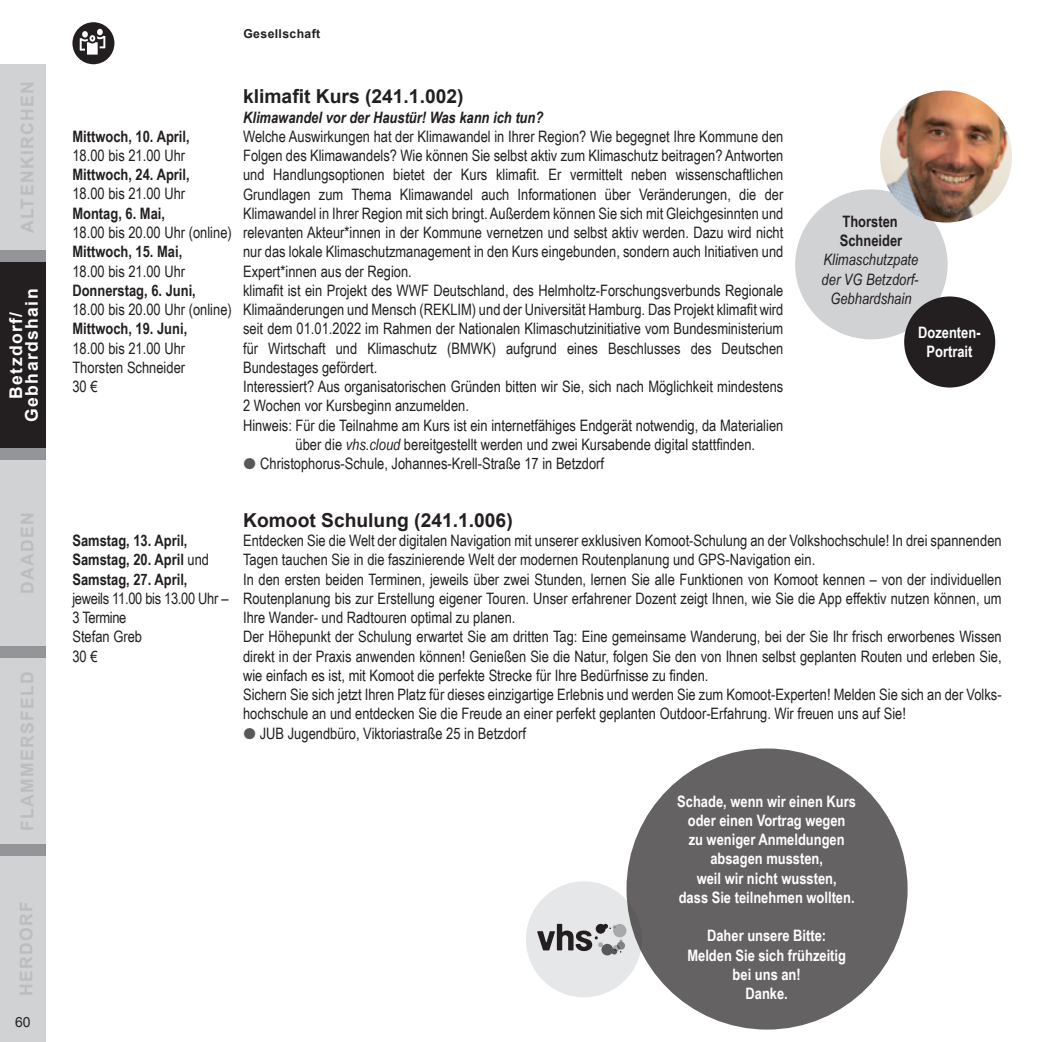
<style>
.page{position:relative;width:1042px;height:1042px;background:#fff}
.page>*{position:absolute;margin:0;border:0;box-sizing:border-box;transform-origin:0 0}
.t1{font:700 19.25px "Arial";color:#231f20}
.t2{font:700 17.5px "Arial";letter-spacing:.08em;color:#bcbdc0}
.t3{font:700 17.5px/15.8px "Arial";letter-spacing:.08em;color:#fff;text-align:center}
.t4{font:15.75px/19.2px "Arial Narrow";color:#231f20;text-align:justify}
.t5{font:700 15.75px/19.2px "Arial Narrow";color:#fff;text-align:center}
.t6{font:700 15.75px/19.2px "Arial Narrow";color:#231f20}
.t7{font:15.75px/19.2px "Arial Narrow";letter-spacing:-.02em;color:#231f20}
.t8{font:italic 15.75px/19.2px "Arial Narrow";color:#231f20;text-align:center}
.t9{font:italic 700 15.75px "Arial Narrow";color:#231f20}
.t10{font:14px "Arial";color:#231f20}
.t11{font:700 12.25px "Arial";letter-spacing:.03em;color:#231f20}
.s1{font-style:italic}
.s2{font-weight:400}
</style>
<div class="page">
<div style="left:0;top:64px;width:46px;height:978px;background:#939598"></div>
<div style="left:0;top:64px;width:46px;height:186px;background:#d1d2d4"></div>
<div style="left:0;top:262px;width:46px;height:186px;background:#231f20"></div>
<div style="left:0;top:460px;width:46px;height:186px;background:#d1d2d4"></div>
<div style="left:0;top:658px;width:46px;height:186px;background:#d1d2d4"></div>
<div style="left:0;top:856px;width:46px;height:186px;background:#d1d2d4"></div>
<div style="left:72px;top:22px;width:42px;height:42px;background:#231f20;border-radius:50%"></div>
<svg style="left:80px;top:29px;width:25px;height:26px"></svg>
<div style="left:526px;top:881px;width:116px;height:116px;background:#e6e7e9;border-radius:50%"></div>
<svg style="left:537px;top:924px;width:89px;height:31px"></svg>
<div style="left:626px;top:748px;width:281px;height:281px;background:#656263;border-radius:50%"></div>
<div style="left:795px;top:189px;width:152px;height:150px;background:#d1d2d4;border-radius:50%"></div>
<div style="left:905px;top:297px;width:89px;height:90px;background:#231f20;border-radius:50%"></div>
<div style="left:904px;top:296px;width:91px;height:91px;border:2px solid #231f20;border-radius:50%"></div>
<img style="left:880px;top:91px;width:132px;height:131px;border-radius:66px">
<p class="t2" style="left:16px;top:233px;width:154px;rotate:-90deg">ALTENKIRCHEN</p>
<p class="t3" style="left:9px;top:422px;width:135px;rotate:-90deg">Betzdorf/<br>Gebhardshain</p>
<p class="t2" style="left:16px;top:594px;width:83px;rotate:-90deg">DAADEN</p>
<p class="t2" style="left:16px;top:831px;width:162px;rotate:-90deg">FLAMMERSFELD</p>
<p class="t2" style="left:15px;top:996px;width:96px;rotate:-90deg">HERDORF</p>
<p class="t10" style="left:15px;top:1013px;width:17px">60</p>
<p class="t11" style="left:243px;top:26px;width:78px">Gesellschaft</p>
<p class="t6" style="left:72px;top:126px;width:119px">Mittwoch, 10. April,</p>
<p class="t4" style="left:72px;top:145px;width:114px">18.00 bis 21.00 Uhr</p>
<p class="t6" style="left:72px;top:164px;width:119px">Mittwoch, 24. April,</p>
<p class="t4" style="left:72px;top:184px;width:114px">18.00 bis 21.00 Uhr</p>
<p class="t6" style="left:72px;top:203px;width:94px">Montag, 6. Mai,</p>
<p class="t4" style="left:72px;top:222px;width:161px">18.00 bis 20.00 Uhr (online)</p>
<p class="t6" style="left:72px;top:241px;width:111px">Mittwoch, 15. Mai,</p>
<p class="t4" style="left:72px;top:261px;width:114px">18.00 bis 21.00 Uhr</p>
<p class="t6" style="left:72px;top:280px;width:125px">Donnerstag, 6. Juni,</p>
<p class="t4" style="left:72px;top:299px;width:161px">18.00 bis 20.00 Uhr (online)</p>
<p class="t6" style="left:72px;top:318px;width:116px">Mittwoch, 19. Juni,</p>
<p class="t4" style="left:72px;top:338px;width:114px">18.00 bis 21.00 Uhr Thorsten Schneider 30 €</p>
<p class="t1" style="left:243px;top:84px;width:222px">klimafit Kurs (241.1.002)</p>
<p class="t9" style="left:243px;top:105px;width:302px">Klimawandel vor der Haustür! Was kann ich tun?</p>
<p class="t4" style="left:243px;top:126px;width:542px">Welche Auswirkungen hat der Klimawandel in Ihrer Region? Wie begegnet Ihre Kommune den</p>
<p class="t4" style="left:243px;top:145px;width:542px">Folgen des Klimawandels? Wie können Sie selbst aktiv zum Klimaschutz beitragen? Antworten</p>
<p class="t4" style="left:243px;top:165px;width:542px">und Handlungsoptionen bietet der Kurs klimafit. Er vermittelt neben wissenschaftlichen</p>
<p class="t4" style="left:243px;top:184px;width:542px">Grundlagen zum Thema Klimawandel auch Informationen über Veränderungen, die der</p>
<p class="t4" style="left:243px;top:203px;width:542px">Klimawandel in Ihrer Region mit sich bringt. Außerdem können Sie sich mit Gleichgesinnten und</p>
<p class="t4" style="left:243px;top:222px;width:542px">relevanten Akteur*innen in der Kommune vernetzen und selbst aktiv werden. Dazu wird nicht</p>
<p class="t4" style="left:243px;top:242px;width:542px">nur das lokale Klimaschutzmanagement in den Kurs eingebunden, sondern auch Initiativen und</p>
<p class="t4" style="left:243px;top:261px;width:170px">Expert*innen aus der Region.</p>
<p class="t4" style="left:243px;top:280px;width:542px">klimafit ist ein Projekt des WWF Deutschland, des Helmholtz-Forschungsverbunds Regionale</p>
<p class="t4" style="left:243px;top:299px;width:542px">Klimaänderungen und Mensch (REKLIM) und der Universität Hamburg. Das Projekt klimafit wird</p>
<p class="t4" style="left:243px;top:319px;width:542px">seit dem 01.01.2022 im Rahmen der Nationalen Klimaschutzinitiative vom Bundesministerium</p>
<p class="t4" style="left:243px;top:338px;width:542px">für Wirtschaft und Klimaschutz (BMWK) aufgrund eines Beschlusses des Deutschen</p>
<p class="t4" style="left:243px;top:357px;width:136px">Bundestages gefördert.</p>
<p class="t4" style="left:243px;top:376px;width:542px">Interessiert? Aus organisatorischen Gründen bitten wir Sie, sich nach Möglichkeit mindestens</p>
<p class="t4" style="left:243px;top:395px;width:227px">2 Wochen vor Kursbeginn anzumelden.</p>
<p class="t4" style="left:243px;top:415px;width:542px">Hinweis: Für die Teilnahme am Kurs ist ein internetfähiges Endgerät notwendig, da Materialien</p>
<p class="t4" style="left:295px;top:434px;width:461px">über die <span class="s1">vhs.cloud</span> bereitgestellt werden und zwei Kursabende digital stattfinden.</p>
<p class="t4" style="left:260px;top:453px;width:345px">Christophorus-Schule, Johannes-Krell-Straße 17 in Betzdorf</p>
<p class="t6" style="left:840px;top:211px;width:64px">Thorsten<br>Schneider</p>
<p class="t8" style="left:821px;top:250px;width:98px">Klimaschutzpate der VG Betzdorf-<br>Gebhardshain</p>
<p class="t5" style="left:918px;top:322px;width:64px">Dozenten-<br>Portrait</p>
<p class="t6" style="left:72px;top:530px;width:138px">Samstag, 13. April,<br>Samstag, 20. April <span class="s2">und<br></span>Samstag, 27. April,</p>
<p class="t7" style="left:72px;top:588px;width:158px">jeweils 11.00 bis 13.00 Uhr –<br>3 Termine<br>Stefan Greb<br>30 €</p>
<p class="t1" style="left:243px;top:507px;width:271px">Komoot Schulung (241.1.006)</p>
<p class="t4" style="left:243px;top:530px;width:760px">Entdecken Sie die Welt der digitalen Navigation mit unserer exklusiven Komoot-Schulung an der Volkshochschule! In drei spannenden</p>
<p class="t4" style="left:243px;top:550px;width:574px">Tagen tauchen Sie in die faszinierende Welt der modernen Routenplanung und GPS-Navigation ein.</p>
<p class="t4" style="left:243px;top:569px;width:760px">In den ersten beiden Terminen, jeweils über zwei Stunden, lernen Sie alle Funktionen von Komoot kennen – von der individuellen</p>
<p class="t4" style="left:243px;top:588px;width:760px">Routenplanung bis zur Erstellung eigener Touren. Unser erfahrener Dozent zeigt Ihnen, wie Sie die App effektiv nutzen können, um</p>
<p class="t4" style="left:243px;top:607px;width:274px">Ihre Wander- und Radtouren optimal zu planen.</p>
<p class="t4" style="left:243px;top:627px;width:760px">Der Höhepunkt der Schulung erwartet Sie am dritten Tag: Eine gemeinsame Wanderung, bei der Sie Ihr frisch erworbenes Wissen</p>
<p class="t4" style="left:243px;top:646px;width:760px">direkt in der Praxis anwenden können! Genießen Sie die Natur, folgen Sie den von Ihnen selbst geplanten Routen und erleben Sie,</p>
<p class="t4" style="left:243px;top:665px;width:467px">wie einfach es ist, mit Komoot die perfekte Strecke für Ihre Bedürfnisse zu finden.</p>
<p class="t4" style="left:243px;top:684px;width:760px">Sichern Sie sich jetzt Ihren Platz für dieses einzigartige Erlebnis und werden Sie zum Komoot-Experten! Melden Sie sich an der Volks-</p>
<p class="t4" style="left:243px;top:704px;width:664px">hochschule an und entdecken Sie die Freude an einer perfekt geplanten Outdoor-Erfahrung. Wir freuen uns auf Sie!</p>
<p class="t4" style="left:260px;top:723px;width:268px">JUB Jugendbüro, Viktoriastraße 25 in Betzdorf</p>
<p class="t5" style="left:677px;top:790px;width:180px">Schade, wenn wir einen Kurs oder einen Vortrag wegen<br>zu weniger Anmeldungen absagen mussten,<br>weil wir nicht wussten,<br>dass Sie teilnehmen wollten.</p>
<p class="t5" style="left:687px;top:925px;width:160px">Daher unsere Bitte:<br>Melden Sie sich frühzeitig bei uns an!<br>Danke.</p>
</div>
